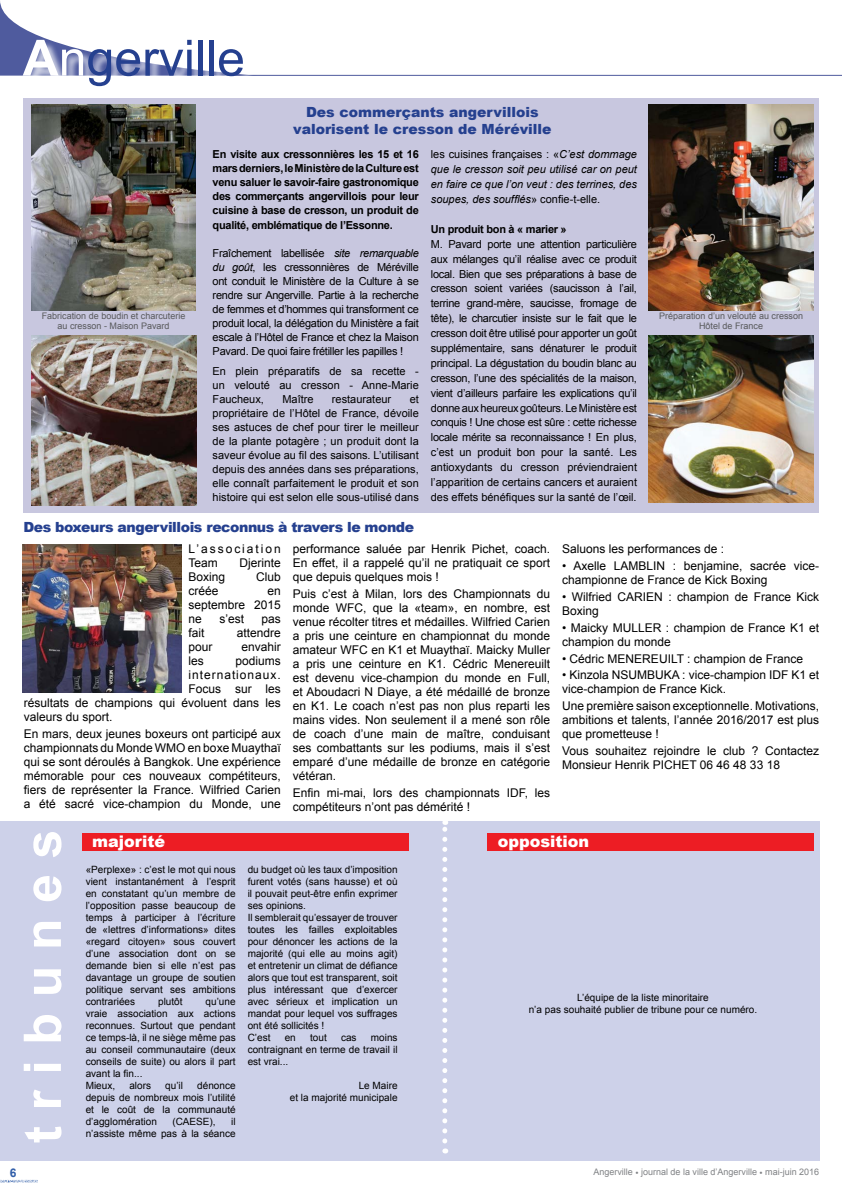
<style>
.page{position:relative;width:842px;height:1191px;background:#fff}
.page>*{position:absolute;margin:0;border:0;box-sizing:border-box;transform-origin:0 0}
.t1{font:700 52px "Arial";letter-spacing:.3em;color:#fff}
.t2{font:50px "Arial";color:#25408f}
.t3{font:900 16px "Arial";color:#fff}
.t4{font:900 14px/17px "Arial";color:#25408f;text-align:center}
.t5{font:900 14px "Arial";letter-spacing:-.03em;color:#25408f}
.t6{font:12px/14px "Arial";color:#000}
.t7{font:12px/14px "Arial";letter-spacing:.165em;color:#000}
.t8{font:12px "Arial";letter-spacing:.08em;color:#000}
.t9{font:700 12px "Arial";color:#315ea9}
.t10{font:11px/14.9px "Arial";color:#000;text-align:justify}
.t11{font:700 11px/14px "Arial";letter-spacing:-.025em;color:#000;text-align:justify}
.t12{font:italic 11px/14.9px "Arial";color:#000;text-align:justify}
.t13{font:10px/12px "Arial";color:#000;text-align:justify}
.t14{font:9px/10px "Arial";color:#58595b;text-align:center}
.t15{font:9px "Arial";color:#808285}
.s1{font-weight:700;color:#fff}
.s2{color:#fff}
.s3{font-style:italic}
.s4{font-style:normal}
</style>
<div class="page">
<hr style="left:0;top:1179px;width:38px;height:3px;background:#315ea9">
<svg style="left:0;top:1px;width:257px;height:75px"></svg>
<hr style="left:227px;top:75px;width:615px;height:1px;background:#4f5b9e">
<div style="left:24px;top:41px;width:231px;height:57px;background:#fff;opacity:.75"></div>
<div style="left:23px;top:98px;width:796px;height:414px;background:#c8c7df"></div>
<div style="left:0;top:821px;width:819px;height:339px;background:#cdd1e9"></div>
<div style="left:83px;top:833px;width:326px;height:17px;background:#ed1d24"></div>
<div style="left:487px;top:833px;width:326px;height:17px;background:#ed1d24"></div>
<svg style="left:442px;top:821px;width:5px;height:320px"></svg>
<img style="left:23px;top:544px;width:159px;height:148px">
<img style="left:31px;top:105px;width:165px;height:205px">
<img style="left:649px;top:105px;width:164px;height:205px">
<img style="left:32px;top:335px;width:164px;height:170px">
<img style="left:649px;top:335px;width:164px;height:167px">
<h2 class="t2" style="left:23px;top:25px;width:224px"><span class="s1">A</span><span class="s2">n</span>gerville</h2>
<p class="t4" style="left:293px;top:103px;width:260px">Des commerçants angervillois valorisent le cresson de Méréville</p>
<p class="t14" style="left:42px;top:311px;width:145px">Fabrication de boudin et charcuterie au cresson - Maison Pavard</p>
<p class="t11" style="left:213px;top:148px;width:208px">En visite aux cressonnières les 15 et 16 mars derniers, le Ministère de la Culture est venu saluer le savoir-faire gastronomique des commerçants angervillois pour leur cuisine à base de cresson, un produit de qualité, emblématique de l’Essonne.</p>
<p class="t10" style="left:213px;top:246px;width:208px;line-height:14px">Fraîchement labellisée <span class="s3">site remarquable du goût</span>, les cressonnières de Méréville ont conduit le Ministère de la Culture à se rendre sur Angerville. Partie à la recherche de femmes et d’hommes qui transforment ce produit local, la délégation du Ministère a fait escale à l’Hôtel de France et chez la Maison Pavard. De quoi faire frétiller les papilles !</p>
<p class="t10" style="left:213px;top:364px;width:208px;line-height:14px">En plein préparatifs de sa recette - un velouté au cresson - Anne-Marie Faucheux,</p>
<p class="t10" style="left:282px;top:391px;width:33px">Maître</p>
<p class="t10" style="left:332px;top:391px;width:61px">restaurateur</p>
<p class="t10" style="left:213px;top:392px;width:208px;line-height:14px;text-indent:197px">et propriétaire de l’Hôtel de France, dévoile ses astuces de chef pour tirer le meilleur de la plante potagère ; un produit dont la saveur évolue au fil des saisons. L’utilisant depuis des années dans ses préparations, elle connaît parfaitement le produit et son histoire qui est selon elle sous-utilisé dans</p>
<p class="t5" style="left:23px;top:516px;width:392px">Des boxeurs angervillois reconnus à travers le monde</p>
<p class="t12" style="left:431px;top:147px;width:208px"><span class="s4">les cuisines françaises : «</span>C’est dommage que le cresson soit peu utilisé car on peut en faire ce que l’on veut : des terrines, des soupes, des soufflés<span class="s4">» confie-t-elle.</span></p>
<p class="t11" style="left:431px;top:222px;width:137px">Un produit bon à « marier »</p>
<p class="t10" style="left:431px;top:236px;width:208px">M. Pavard porte une attention particulière aux mélanges qu’il réalise avec ce produit local. Bien que ses préparations à base de cresson soient variées (saucisson à l’ail, terrine grand-mère, saucisse, fromage de tête), le charcutier insiste sur le fait que le cresson doit être utilisé pour apporter un goût supplémentaire, sans dénaturer le produit principal. La dégustation du boudin blanc au cresson, l’une des spécialités de la maison, vient d’ailleurs parfaire les explications qu’il donne aux heureux goûteurs. Le Ministère est conquis ! Une chose est sûre : cette richesse locale mérite sa reconnaissance ! En plus, c’est un produit bon pour la santé. Les antioxydants du cresson préviendraient l’apparition de certains cancers et auraient des effets bénéfiques sur la santé de l’œil.</p>
<p class="t14" style="left:659px;top:311px;width:146px">Préparation d’un velouté au cresson<br>Hôtel de France</p>
<p class="t7" style="left:189px;top:542px;width:94px">L’association<br>Team</p>
<p class="t6" style="left:240px;top:556px;width:43px">Djerinte</p>
<p class="t6" style="left:189px;top:570px;width:38px">Boxing</p>
<p class="t6" style="left:256px;top:570px;width:26px">Club</p>
<p class="t6" style="left:189px;top:584px;width:32px">créée</p>
<p class="t6" style="left:189px;top:584px;width:94px;text-align:justify;text-indent:79px">en septembre 2015 ne</p>
<p class="t6" style="left:219px;top:612px;width:26px">s’est</p>
<p class="t6" style="left:262px;top:612px;width:21px">pas</p>
<p class="t6" style="left:189px;top:626px;width:18px">fait</p>
<p class="t6" style="left:237px;top:626px;width:46px">attendre</p>
<p class="t6" style="left:189px;top:640px;width:26px">pour</p>
<p class="t6" style="left:241px;top:640px;width:41px">envahir</p>
<p class="t6" style="left:189px;top:654px;width:17px">les</p>
<p class="t6" style="left:235px;top:654px;width:47px">podiums</p>
<p class="t8" style="left:189px;top:667px;width:94px">internationaux.</p>
<p class="t6" style="left:189px;top:682px;width:94px">Focus sur les</p>
<p class="t6" style="left:24px;top:696px;width:259px">résultats de champions qui évoluent dans les</p>
<p class="t6" style="left:24px;top:710px;width:90px">valeurs du sport.</p>
<p class="t6" style="left:24px;top:727px;width:259px;text-align:justify">En mars, deux jeunes boxeurs ont participé aux championnats du Monde WMO en boxe Muaythaï qui se sont déroulés à Bangkok. Une expérience mémorable pour ces nouveaux compétiteurs, fiers de représenter la France. Wilfried Carien a été sacré vice-champion du Monde, une</p>
<p class="t6" style="left:293px;top:542px;width:259px;text-align:justify">performance saluée par Henrik Pichet, coach.<br>En effet, il a rappelé qu’il ne pratiquait ce sport que depuis quelques mois !</p>
<p class="t6" style="left:293px;top:587px;width:259px;text-align:justify">Puis c’est à Milan, lors des Championnats du monde WFC, que la «team», en nombre, est venue récolter titres et médailles. Wilfried Carien a pris une ceinture en championnat du monde amateur WFC en K1 et Muaythaï. Maicky Muller a pris une ceinture en K1. Cédric Menereuilt est devenu vice-champion du monde en Full, et Aboudacri N Diaye, a été médaillé de bronze en K1. Le coach n’est pas non plus reparti les mains vides. Non seulement il a mené son rôle de coach d’une main de maître, conduisant ses combattants sur les podiums, mais il s’est emparé d’une médaille de bronze en catégorie vétéran.</p>
<p class="t6" style="left:293px;top:786px;width:259px">Enfin mi-mai, lors des championnats IDF, les compétiteurs n’ont pas démérité !</p>
<p class="t6" style="left:562px;top:542px;width:164px">Saluons les performances de :</p>
<p class="t6" style="left:562px;top:559px;width:259px">• Axelle LAMBLIN : benjamine, sacrée vice&shy;championne de France de Kick Boxing</p>
<p class="t6" style="left:562px;top:590px;width:259px">• Wilfried CARIEN : champion de France Kick<br>Boxing</p>
<p class="t6" style="left:562px;top:620px;width:259px">• Maicky MULLER : champion de France K1 et champion du monde</p>
<p class="t6" style="left:562px;top:651px;width:243px">• Cédric MENEREUILT : champion de France</p>
<p class="t6" style="left:562px;top:668px;width:259px">• Kinzola NSUMBUKA : vice-champion IDF K1 et vice-champion de France Kick.</p>
<p class="t6" style="left:562px;top:699px;width:259px;text-align:justify">Une première saison exceptionnelle. Motivations, ambitions et talents, l’année 2016/2017 est plus que prometteuse !</p>
<p class="t6" style="left:562px;top:744px;width:259px">Vous souhaitez rejoindre le club ? Contactez<br>Monsieur Henrik PICHET 06 46 48 33 18</p>
<h1 class="t1" style="left:8px;top:1143px;width:315px;rotate:-90deg">tribunes</h1>
<h3 class="t3" style="left:92px;top:830px;width:74px">majorité</h3>
<p class="t13" style="left:86px;top:863px;width:151px">«Perplexe» : c’est le mot qui nous vient instantanément à l’esprit en constatant qu’un membre de l’opposition passe beaucoup de temps à participer à l’écriture de «lettres d’informations» dites «regard citoyen» sous couvert d’une association dont on se demande bien si elle n’est pas davantage un groupe de soutien politique servant ses ambitions contrariées</p>
<p class="t13" style="left:86px;top:995px;width:151px;text-align:left;text-indent:120px">qu’une vraie association aux actions reconnues. Surtout que pendant ce temps-là, il ne siège même pas au conseil communautaire (deux conseils de suite) ou alors il part avant la fin...<br>Mieux,</p>
<p class="t13" style="left:158px;top:995px;width:26px">plutôt</p>
<p class="t13" style="left:129px;top:1079px;width:23px">alors</p>
<p class="t13" style="left:165px;top:1079px;width:19px">qu’il</p>
<p class="t13" style="left:86px;top:1079px;width:151px;text-indent:112px">dénonce depuis de nombreux mois l’utilité et le coût de la communauté d’agglomération</p>
<p class="t13" style="left:172px;top:1115px;width:45px">(CAESE),</p>
<p class="t13" style="left:86px;top:1115px;width:151px;text-align:right">il<br>n’assiste même pas à la séance</p>
<p class="t13" style="left:248px;top:863px;width:151px;text-align:left">du budget où les taux d’imposition furent votés (sans hausse) et où il pouvait peut-être enfin exprimer ses opinions.<br>Il semblerait qu’essayer de trouver toutes les failles exploitables pour dénoncer les actions de la majorité (qui elle au moins agit) et entretenir un climat de défiance alors que tout est transparent, soit plus intéressant que d’exercer avec sérieux et implication un mandat pour lequel vos suffrages ont été sollicités !<br>C’est</p>
<p class="t13" style="left:248px;top:1031px;width:151px;text-indent:123px">moins contraignant en terme de travail il est vrai...</p>
<p class="t13" style="left:290px;top:1079px;width:109px;text-align:right">Le Maire<br>et la majorité municipale</p>
<p class="t13" style="left:285px;top:1031px;width:13px">en</p>
<p class="t13" style="left:310px;top:1031px;width:18px">tout</p>
<p class="t13" style="left:341px;top:1031px;width:17px">cas</p>
<h3 class="t3" style="left:498px;top:830px;width:93px">opposition</h3>
<p class="t13" style="left:529px;top:991px;width:230px;text-align:center">L’équipe de la liste minoritaire<br>n’a pas souhaité publier de tribune pour ce numéro.</p>
<p class="t9" style="left:10px;top:1164px;width:8px">6</p>
<p class="t15" style="left:593px;top:1165px;width:227px">Angerville • journal de la ville d’Angerville • mai-juin 2016</p>
</div>
